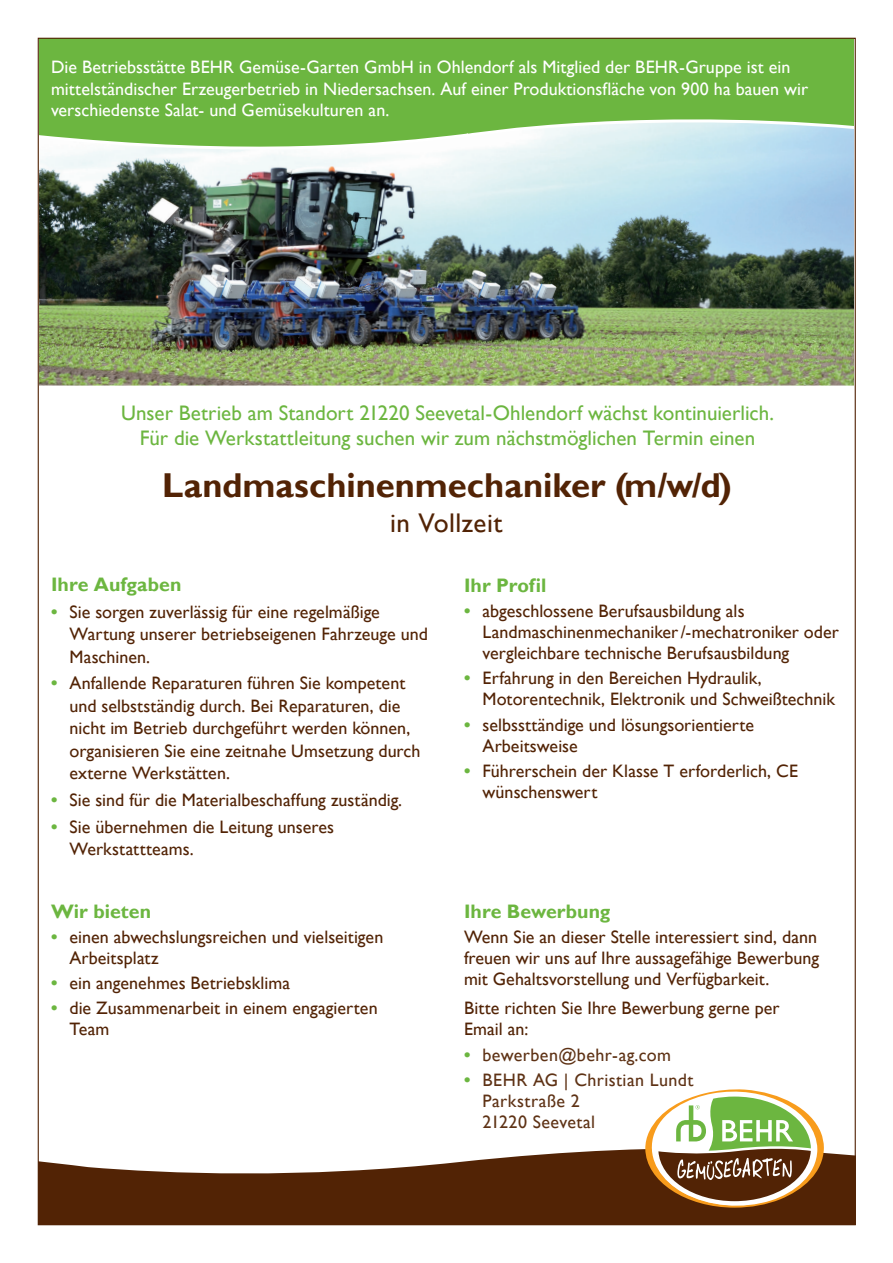
<style>
.page{position:relative;width:893px;height:1263px;background:#fff}
.page>*{position:absolute;margin:0;border:0;box-sizing:border-box;transform-origin:0 0}
.t1{font:700 34.5px "Gill Sans";color:#522305}
.t2{font:27px "Gill Sans";letter-spacing:.015em;color:#522305}
.t3{font:21px/25.2px "Gill Sans";color:#6cb640;text-align:center}
.t4{font:700 19.5px "Gill Sans";color:#6cb640}
.t5{font:18px/21px "Gill Sans";color:#522305}
.t6{font:18px/21.6px "Gill Sans";letter-spacing:.005em;color:#fff}
.t7{font:18px/21px "Gill Sans";letter-spacing:.025em;color:#5e3215}
.s1{font-weight:700;color:#6cb640}
</style>
<div class="page">
<img style="left:40px;top:162px;width:814px;height:224px">
<svg style="left:37px;top:1136px;width:817px;height:87px"></svg>
<svg style="left:40px;top:100px;width:814px;height:62px"></svg>
<div style="left:38px;top:38px;width:818px;height:62px;background:#6cb640"></div>
<div style="left:0;top:1152px;width:38px;height:111px;background:#fff"></div>
<svg style="left:645px;top:1089px;width:179px;height:118px"></svg>
<p class="t6" style="left:51px;top:57px;width:759px">Die Betriebsstätte BEHR Gemüse-Garten GmbH in Ohlendorf als Mitglied der BEHR-Gruppe ist ein mittelständischer Erzeugerbetrieb in Niedersachsen. Auf einer Produktionsfläche von 900 ha bauen wir verschiedenste Salat- und Gemüsekulturen an.</p>
<p class="t3" style="left:121px;top:401px;width:654px">Unser Betrieb am Standort 21220 Seevetal-Ohlendorf wächst kontinuierlich.<br>Für die Werkstattleitung suchen wir zum nächstmöglichen Termin einen</p>
<h1 class="t1" style="left:162px;top:465px;width:571px">Landmaschinenmechaniker (m /w/d)</h1>
<h2 class="t2" style="left:390px;top:507px;width:114px">in Vollzeit</h2>
<p class="t4" style="left:51px;top:572px;width:132px">Ihre Aufgaben</p>
<p class="t5" style="left:70px;top:600px;width:360px;line-height:22.5px;text-indent:-19px"><span class="s1">•</span> Sie sorgen zuverlässig für eine regelmäßige<br>Wartung unserer betriebseigenen Fahrzeuge und<br>Maschinen.</p>
<p class="t5" style="left:70px;top:672px;width:352px;line-height:22.5px;text-indent:-19px"><span class="s1">•</span> Anfallende Reparaturen führen Sie kompetent und selbstständig durch. Bei Reparaturen, die nicht im Betrieb durchgeführt werden können, organisieren Sie eine zeitnahe Umsetzung durch externe Werkstätten.</p>
<p class="t5" style="left:51px;top:790px;width:353px"><span class="s1">•</span> Sie sind für die Materialbeschaffung zuständig.</p>
<p class="t5" style="left:70px;top:816px;width:266px;line-height:22.5px;text-indent:-19px"><span class="s1">•</span> Sie übernehmen die Leitung unseres<br>Werkstattteams.</p>
<p class="t4" style="left:51px;top:899px;width:102px">Wir bieten</p>
<p class="t5" style="left:70px;top:926px;width:315px;text-indent:-19px"><span class="s1">•</span> einen abwechslungsreichen und vielseitigen<br>Arbeitsplatz</p>
<p class="t5" style="left:51px;top:973px;width:241px"><span class="s1">•</span> ein angenehmes Betriebsklima</p>
<p class="t5" style="left:70px;top:998px;width:310px;text-indent:-19px"><span class="s1">•</span> die Zusammenarbeit in einem engagierten<br>Team</p>
<p class="t4" style="left:464px;top:573px;width:84px">Ihr Profil</p>
<p class="t5" style="left:482px;top:601px;width:358px;text-indent:-19px"><span class="s1">•</span> abgeschlossene Berufsausbildung als<br>Landmaschinenmechaniker/-mechatroniker oder vergleichbare technische Berufsausbildung</p>
<p class="t5" style="left:482px;top:668px;width:354px;text-indent:-19px"><span class="s1">•</span> Erfahrung in den Bereichen Hydraulik,<br>Motorentechnik, Elektronik und Schweißtechnik</p>
<p class="t5" style="left:482px;top:714px;width:273px;text-indent:-19px"><span class="s1">•</span> selbssttändige und lösungsorientierte<br>Arbeitsweise</p>
<p class="t5" style="left:482px;top:761px;width:317px;text-indent:-19px"><span class="s1">•</span> Führerschein der Klasse T erforderlich, CE wünschenswert</p>
<p class="t4" style="left:464px;top:899px;width:148px">Ihre Bewerbung</p>
<p class="t5" style="left:464px;top:926px;width:357px;text-align:justify">Wenn Sie an dieser Stelle interessiert sind, dann freuen wir uns auf Ihre aussagefähige Bewerbung mit Gehaltsvorstellung und Verfügbarkeit.</p>
<p class="t5" style="left:464px;top:998px;width:317px">Bitte richten Sie Ihre Bewerbung gerne per<br>Email an:</p>
<p class="t7" style="left:464px;top:1044px;width:209px"><span class="s1">•</span> bewerben@behr-ag.com</p>
<p class="t7" style="left:483px;top:1069px;width:212px;text-indent:-19px"><span class="s1">•</span> BEHR AG | Christian Lundt<br>Parkstraße 2<br>21220 Seevetal</p>
</div>
